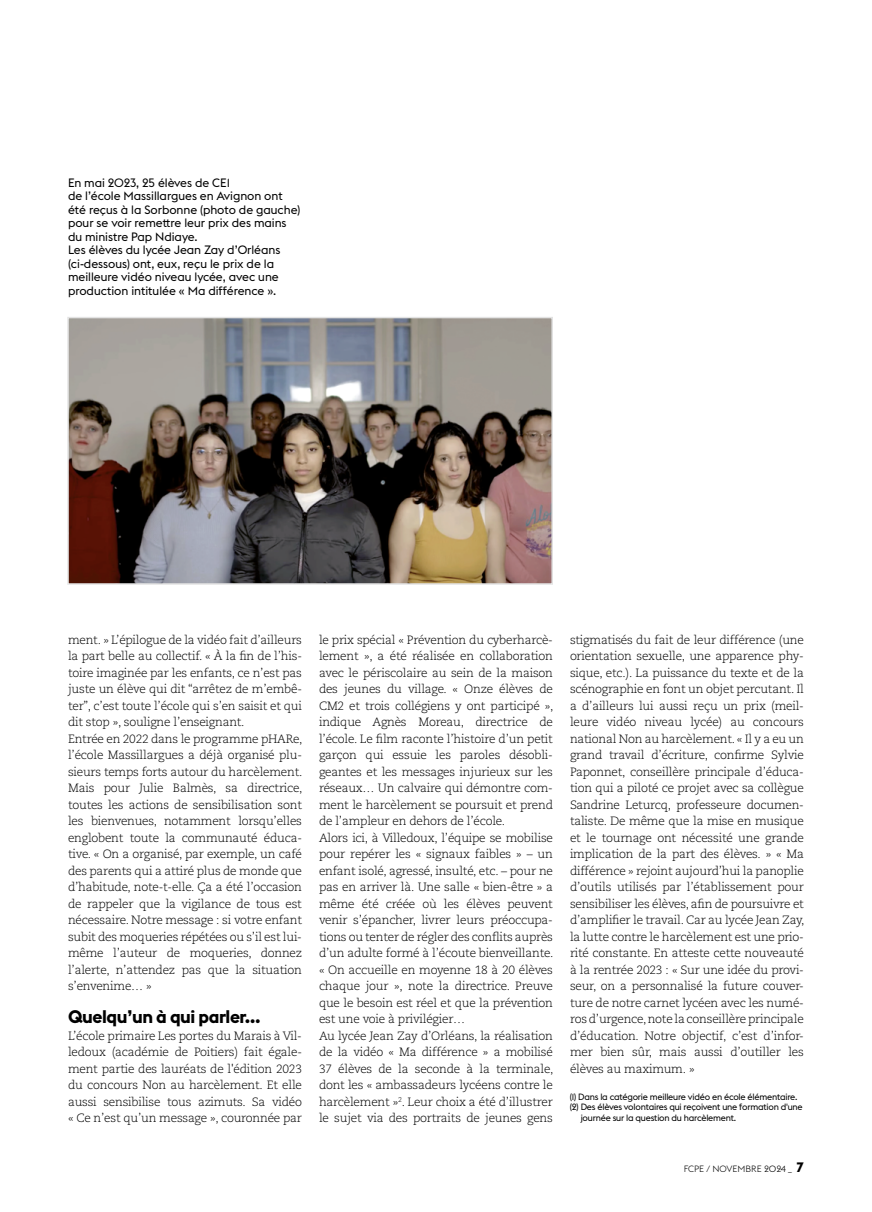
<style>
.page{position:relative;width:872px;height:1212px;background:#fff}
.page>*{position:absolute;margin:0;border:0;box-sizing:border-box;transform-origin:0 0}
.t1{font:700 18px "Euclid Flex";letter-spacing:-.025em;color:#000}
.t2{font:300 12px/16.5px "Caecilia LT Std";letter-spacing:-.02em;color:#000}
.t3{font:12px/13.5px "Euclid Flex";letter-spacing:-.005em;color:#000}
.t4{font:9px "Euclid Flex";letter-spacing:-.025em;color:#000}
.t5{font:300 9px "Euclid Flex";color:#000}
.s1{font-weight:700;font-size:13.5px}
</style>
<div class="page">
<img style="left:70px;top:320px;width:480px;height:262px">
<div style="left:67px;top:317px;width:486px;height:268px;border:2px solid #e3e3e3"></div>
<p class="t3" style="left:68px;top:176px;width:234px">En mai 2023, 25 élèves de CE1<br>de l’école Massillargues en Avignon ont été reçus à la Sorbonne (photo de gauche) pour se voir remettre leur prix des mains du ministre Pap Ndiaye.<br>Les élèves du lycée Jean Zay d’Orléans (ci-dessous) ont, eux, reçu le prix de la meilleure vidéo niveau lycée, avec une production intitulée « Ma différence ».</p>
<p class="t2" style="left:68px;top:631px;width:236px">ment. » L’épilogue de la vidéo fait d’ailleurs la part belle au collectif. « À la fin de l’his&shy;toire imaginée par les enfants, ce n’est pas juste un élève qui dit “arrêtez de m’embê&shy;ter”, c’est toute l’école qui s’en saisit et qui dit stop », souligne l’enseignant.<br>Entrée en 2022 dans le programme pHARe, l’école Massillargues a déjà organisé plu&shy;sieurs temps forts autour du harcèlement.<br>Mais pour Julie Balmès, sa directrice, toutes les actions de sensibilisation sont les bienvenues, notamment lorsqu’elles englobent toute la communauté éduca&shy;tive. « On a organisé, par exemple, un café des parents qui a attiré plus de monde que d’habitude, note-t-elle. Ça a été l’occasion de rappeler que la vigilance de tous est nécessaire. Notre message : si votre enfant subit des moqueries répétées ou s’il est lui&shy;même l’auteur de moqueries, donnez l’alerte, n’attendez pas que la situation s’envenime… »</p>
<h1 class="t1" style="left:68px;top:1006px;width:194px">Quelqu’un à qui parler…</h1>
<p class="t2" style="left:68px;top:1027px;width:235px;text-align:justify">L’école primaire Les portes du Marais à Vil&shy;ledoux (académie de Poitiers) fait égale&shy;ment partie des lauréats de l'édition 2023 du concours Non au harcèlement. Et elle aussi sensibilise tous azimuts. Sa vidéo « Ce n’est qu’un message », couronnée par</p>
<p class="t2" style="left:319px;top:631px;width:236px">le prix spécial « Prévention du cyberharcè&shy;lement », a été réalisée en collaboration avec le périscolaire au sein de la maison des jeunes du village. « Onze élèves de CM2 et trois collégiens y ont participé », indique Agnès Moreau, directrice de l’école. Le film raconte l’histoire d’un petit garçon qui essuie les paroles désobli&shy;geantes et les messages injurieux sur les réseaux… Un calvaire qui démontre com&shy;ment le harcèlement se poursuit et prend de l’ampleur en dehors de l’école.<br>Alors ici, à Villedoux, l’équipe se mobilise pour repérer les « signaux faibles » – un enfant isolé, agressé, insulté, etc. – pour ne pas en arriver là. Une salle « bien-être » a même été créée où les élèves peuvent venir s’épancher, livrer leurs préoccupa&shy;tions ou tenter de régler des conflits auprès d’un adulte formé à l’écoute bienveillante. « On accueille en moyenne 18 à 20 élèves chaque jour », note la directrice. Preuve que le besoin est réel et que la prévention est une voie à privilégier…<br>Au lycée Jean Zay d’Orléans, la réalisation de la vidéo « Ma différence » a mobilisé 37 élèves de la seconde à la terminale, dont les « ambassadeurs lycéens contre le harcèlement »<sup>2</sup>. Leur choix a été d’illustrer le sujet via des portraits de jeunes gens</p>
<p class="t2" style="left:570px;top:631px;width:236px;text-align:justify">stigmatisés du fait de leur différence (une orientation sexuelle, une apparence phy&shy;sique, etc.). La puissance du texte et de la scénographie en font un objet percutant. Il a d’ailleurs lui aussi reçu un prix (meil&shy;leure vidéo niveau lycée) au concours national Non au harcèlement. « Il y a eu un grand travail d’écriture, confirme Sylvie Paponnet, conseillère principale d’éduca&shy;tion qui a piloté ce projet avec sa collègue Sandrine Leturcq, professeure documen&shy;taliste. De même que la mise en musique et le tournage ont nécessité une grande implication de la part des élèves. » « Ma différence » rejoint aujourd’hui la panoplie d’outils utilisés par l’établissement pour sensibiliser les élèves, afin de poursuivre et d’amplifier le travail. Car au lycée Jean Zay, la lutte contre le harcèlement est une prio&shy;rité constante. En atteste cette nouveauté à la rentrée 2023 : « Sur une idée du provi&shy;seur, on a personnalisé la future couver&shy;ture de notre carnet lycéen avec les numé&shy;ros d’urgence, note la conseillère principale d’éducation. Notre objectif, c’est d’infor&shy;mer bien sûr, mais aussi d’outiller les élèves au maximum. »</p>
<p class="t4" style="left:570px;top:1091px;width:229px">(1) Dans la catégorie meilleure vidéo en école élémentaire.</p>
<p class="t4" style="left:570px;top:1102px;width:234px">(2) Des élèves volontaires qui reçoivent une formation d'une</p>
<p class="t4" style="left:580px;top:1112px;width:157px">journée sur la question du harcèlement.</p>
<p class="t5" style="left:684px;top:1163px;width:122px">FCPE / NOVEMBRE 2024 _ <span class="s1">7</span></p>
</div>
